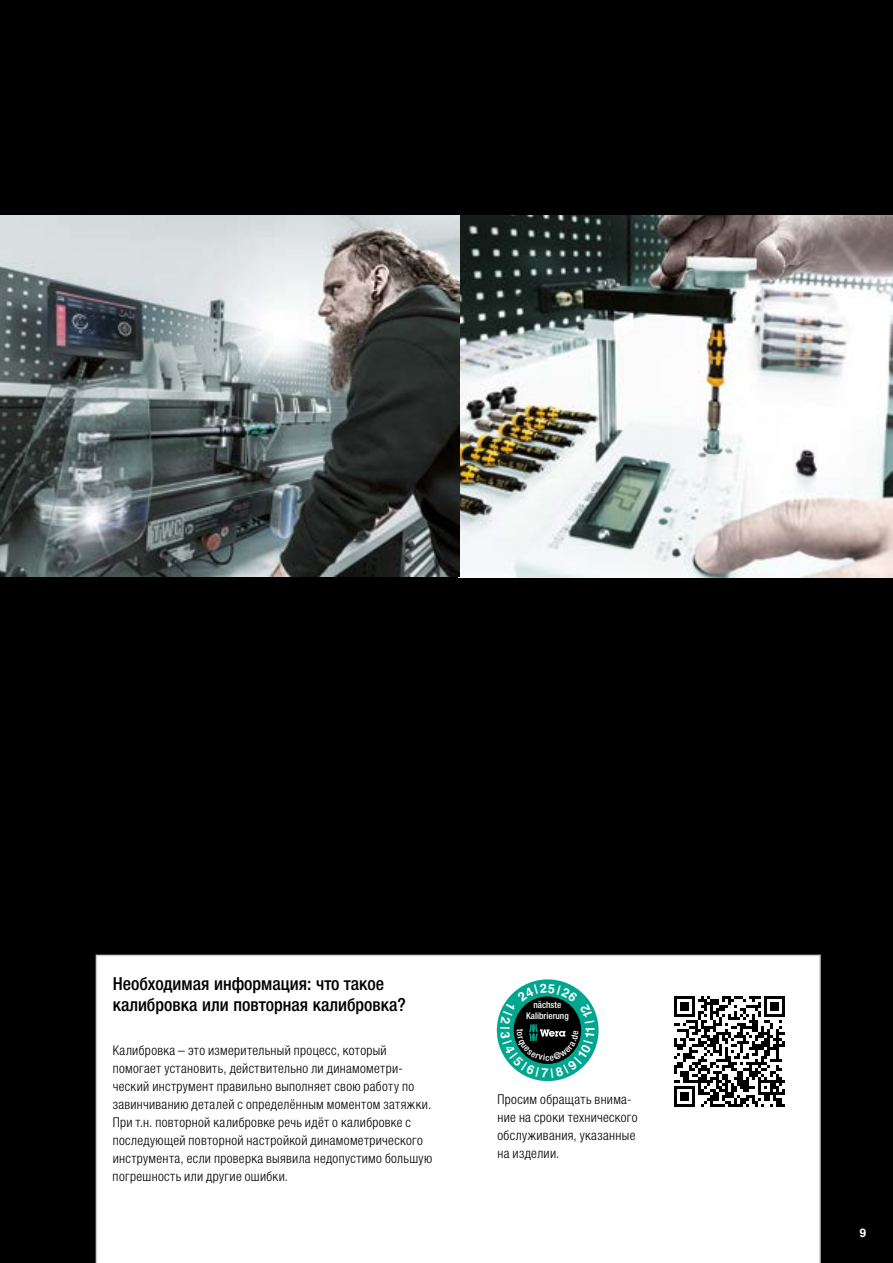
<style>
.page{position:relative;width:893px;height:1263px;background:#000}
.page>*{position:absolute;margin:0;border:0;box-sizing:border-box;transform-origin:0 0}
.t1{font:500 condensed 18px/21.6px "Helvetica Neue LTW1 G";color:#000}
.t2{font:300 condensed 13.5px/18px "Helvetica Neue LTW1 G";letter-spacing:.025em;color:#000}
.t3{font:700 12px "Helvetica World";color:#fff}
.t4{font:500 condensed 9.15px/10.9px "Helvetica Neue LT Std";color:#fff;text-align:center}
</style>
<div class="page">
<div style="left:96px;top:955px;width:725px;height:308px;background:#fff"></div>
<img style="left:458px;top:215px;width:435px;height:363px">
<img style="left:0;top:215px;width:459px;height:361px">
<div style="left:668px;top:990px;width:122px;height:123px;background:#fff"></div>
<svg style="left:674px;top:996px;width:110px;height:111px"></svg>
<svg style="left:497px;top:979px;width:101px;height:102px"></svg>
<h1 class="t1" style="left:113px;top:973px;width:295px">Необходимая информация: что такое калибровка или повторная калибровка?</h1>
<p class="t2" style="left:113px;top:1041px;width:321px">Калибровка – это измерительный процесс, который помогает установить, действительно ли динамометри&shy;ческий инструмент правильно выполняет свою работу по завинчиванию деталей с определённым моментом затяжки.<br>При т.н. повторной калибровке речь идёт о калибровке с последующей повторной настройкой динамометрического инструмента, если проверка выявила недопустимо большую погрешность или другие ошибки.</p>
<p class="t4" style="left:526px;top:999px;width:44px">nächste<br>Kalibrierung</p>
<p class="t2" style="left:497px;top:1090px;width:142px">Просим обращать внима&shy;ние на сроки технического обслуживания, указанные на изделии.</p>
<p class="t3" style="left:859px;top:1225px;width:8px">9</p>
</div>
